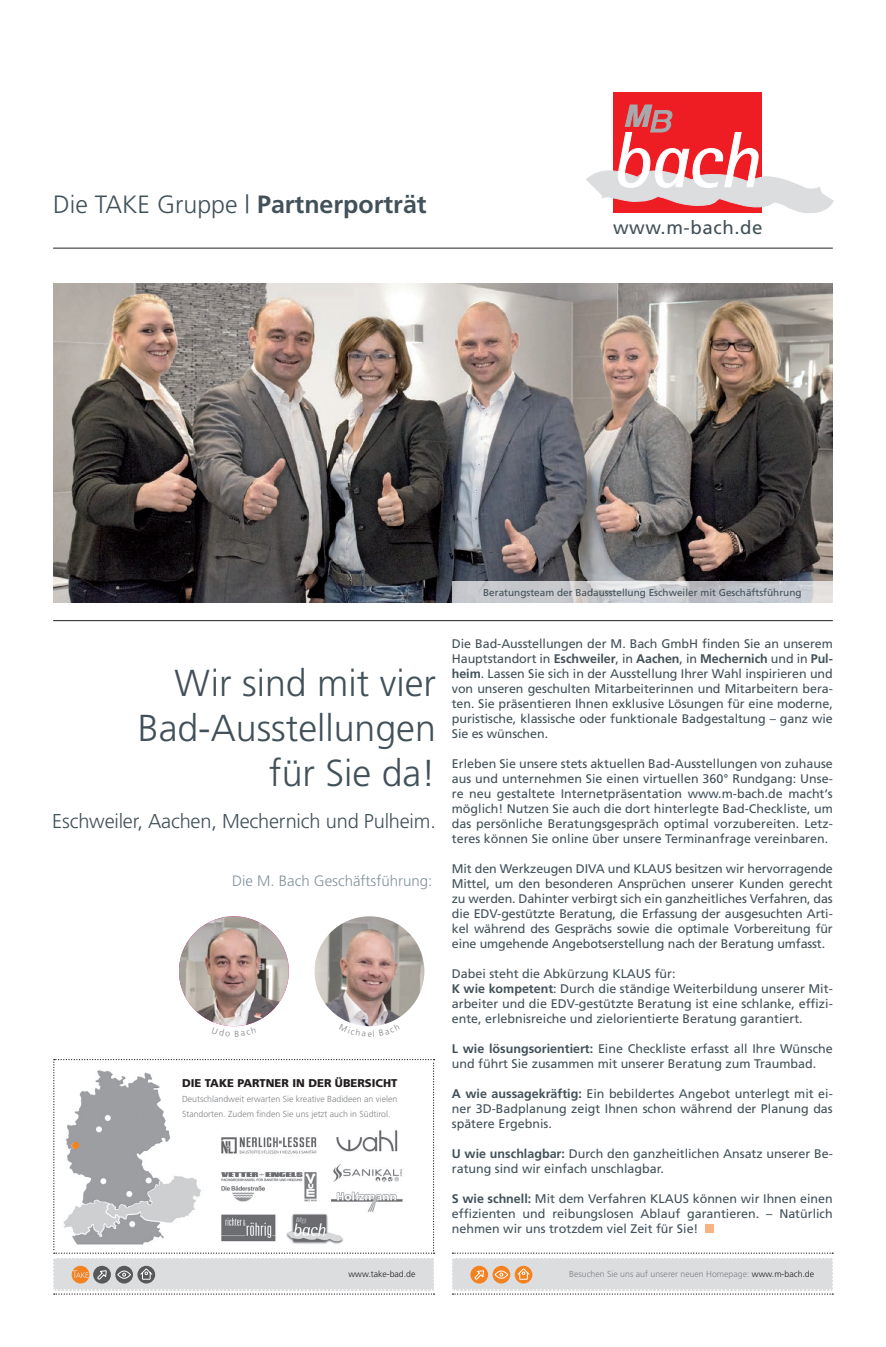
<style>
.page{position:relative;width:886px;height:1347px;background:#fff}
.page>*{position:absolute;margin:0;border:0;box-sizing:border-box;transform-origin:0 0}
.t1{font:300 37.5px "Frutiger";color:#425159}
.t2{font:300 25px "Frutiger";color:#425159}
.t3{font:300 20px "Frutiger";letter-spacing:-.01em;color:#425159}
.t4{font:18.75px "Frutiger";letter-spacing:.03em;color:#425159}
.t5{font:300 15px "Frutiger";color:#83929a}
.t6{font:12.5px/15px "Frutiger";color:#425159;text-align:justify}
.t7{font:900 11.25px "Frutiger";color:#231f20}
.t8{font:10px "Frutiger";color:#425159}
.t9{font:300 8.75px "Frutiger";color:#808285}
.t10{font:300 8.75px "Frutiger";color:#231f20}
.s1{font-weight:700}
.s2{color:#231f20}
</style>
<div class="page">
<div style="left:705px;top:1224px;width:9px;height:9px;background:#f9b281"></div>
<hr style="left:53px;top:248px;width:780px;height:1px;background:#231f20">
<hr style="left:53px;top:620px;width:780px;height:1px;background:#231f20">
<svg style="left:53px;top:1059px;width:382px;height:235px"></svg>
<img style="left:53px;top:283px;width:780px;height:319px">
<img style="left:314px;top:916px;width:110px;height:110px;border-radius:55px">
<img style="left:179px;top:916px;width:110px;height:110px;border-radius:55px">
<div style="left:613px;top:92px;width:149px;height:120px;background:#ee1d23"></div>
<svg style="left:586px;top:104px;width:248px;height:109px"></svg>
<div style="left:72px;top:1141px;width:7px;height:8px;background:#f58220;border-radius:50%"></div>
<svg style="left:452px;top:581px;width:381px;height:21px;background:#c9cbcf"></svg>
<svg style="left:452px;top:1252px;width:382px;height:42px"></svg>
<svg style="left:352px;top:1023px;width:36px;height:4px"></svg>
<p class="t2" style="left:53px;top:190px;width:375px">Die TAKE Gruppe | <span class="s1">Partnerporträt</span></p>
<p class="t4" style="left:613px;top:217px;width:151px">www.m-bach.de</p>
<p class="t1" style="left:175px;top:661px;width:263px">Wir sind mit vier</p>
<p class="t1" style="left:138px;top:706px;width:300px">Bad-Ausstellungen</p>
<p class="t1" style="left:269px;top:751px;width:168px">für Sie da!</p>
<p class="t3" style="left:52px;top:809px;width:385px">Eschweiler, Aachen, Mechernich und Pulheim.</p>
<p class="t5" style="left:232px;top:872px;width:202px">Die M. Bach Geschäftsführung:</p>
<p class="t7" style="left:182px;top:1076px;width:217px">DIE TAKE PARTNER IN DER ÜBERSICHT</p>
<p class="t9" style="left:182px;top:1093px;width:217px">Deutschlandweit erwarten Sie kreative Badideen an vielen</p>
<p class="t9" style="left:182px;top:1108px;width:210px">Standorten. Zudem finden Sie uns jetzt auch in Südtirol.</p>
<p class="t10" style="left:348px;top:1268px;width:69px">www.take-bad.de</p>
<p class="t8" style="left:483px;top:586px;width:320px">Beratungsteam der Badausstellung Eschweiler mit Geschäftsführung</p>
<p class="t6" style="left:452px;top:636px;width:382px">Die Bad-Ausstellungen der M. Bach GmbH finden Sie an unserem Hauptstandort in <span class="s1">Eschweiler</span>, in <span class="s1">Aachen</span>, in <span class="s1">Mechernich</span> und in <span class="s1">Pul&shy;heim</span>. Lassen Sie sich in der Ausstellung Ihrer Wahl inspirieren und von unseren geschulten Mitarbeiterinnen und Mitarbeitern bera&shy;ten. Sie präsentieren Ihnen exklusive Lösungen für eine moderne, puristische, klassische oder funktionale Badgestaltung – ganz wie Sie es wünschen.</p>
<p class="t6" style="left:452px;top:756px;width:382px">Erleben Sie unsere stets aktuellen Bad-Ausstellungen von zuhause aus und unternehmen Sie einen virtuellen 360° Rundgang: Unse&shy;re neu gestaltete Internetpräsentation www.m-bach.de macht‘s möglich! Nutzen Sie auch die dort hinterlegte Bad-Checkliste, um das persönliche Beratungsgespräch optimal vorzubereiten. Letz&shy;teres können Sie online über unsere Terminanfrage vereinbaren.</p>
<p class="t6" style="left:452px;top:861px;width:382px">Mit den Werkzeugen DIVA und KLAUS besitzen wir hervorragende Mittel, um den besonderen Ansprüchen unserer Kunden gerecht zu werden. Dahinter verbirgt sich ein ganzheitliches Verfahren, das die EDV-gestützte Beratung, die Erfassung der ausgesuchten Arti&shy;kel während des Gesprächs sowie die optimale Vorbereitung für eine umgehende Angebotserstellung nach der Beratung umfasst.</p>
<p class="t6" style="left:452px;top:966px;width:225px">Dabei steht die Abkürzung KLAUS für:</p>
<p class="t6" style="left:452px;top:981px;width:382px"><span class="s1">K wie kompetent</span>: Durch die ständige Weiterbildung unserer Mit&shy;arbeiter und die EDV-gestützte Beratung ist eine schlanke, effizi&shy;ente, erlebnisreiche und zielorientierte Beratung garantiert.</p>
<p class="t6" style="left:452px;top:1041px;width:382px"><span class="s1">L wie lösungsorientiert:</span> Eine Checkliste erfasst all Ihre Wünsche und führt Sie zusammen mit unserer Beratung zum Traumbad.</p>
<p class="t6" style="left:452px;top:1086px;width:382px"><span class="s1">A wie aussagekräftig:</span> Ein bebildertes Angebot unterlegt mit ei&shy;ner 3D-Badplanung zeigt Ihnen schon während der Planung das spätere Ergebnis.</p>
<p class="t6" style="left:452px;top:1146px;width:382px"><span class="s1">U wie unschlagbar:</span> Durch den ganzheitlichen Ansatz unserer Be&shy;ratung sind wir einfach unschlagbar.</p>
<p class="t6" style="left:452px;top:1191px;width:382px"><span class="s1">S wie schnell:</span> Mit dem Verfahren KLAUS können wir Ihnen einen effizienten und reibungslosen Ablauf garantieren. – Natürlich nehmen wir uns trotzdem viel Zeit für Sie!</p>
<p class="t9" style="left:569px;top:1268px;width:246px">Besuchen Sie uns auf unserer neuen Homepage: <span class="s2">www.m-bach.de</span></p>
</div>
